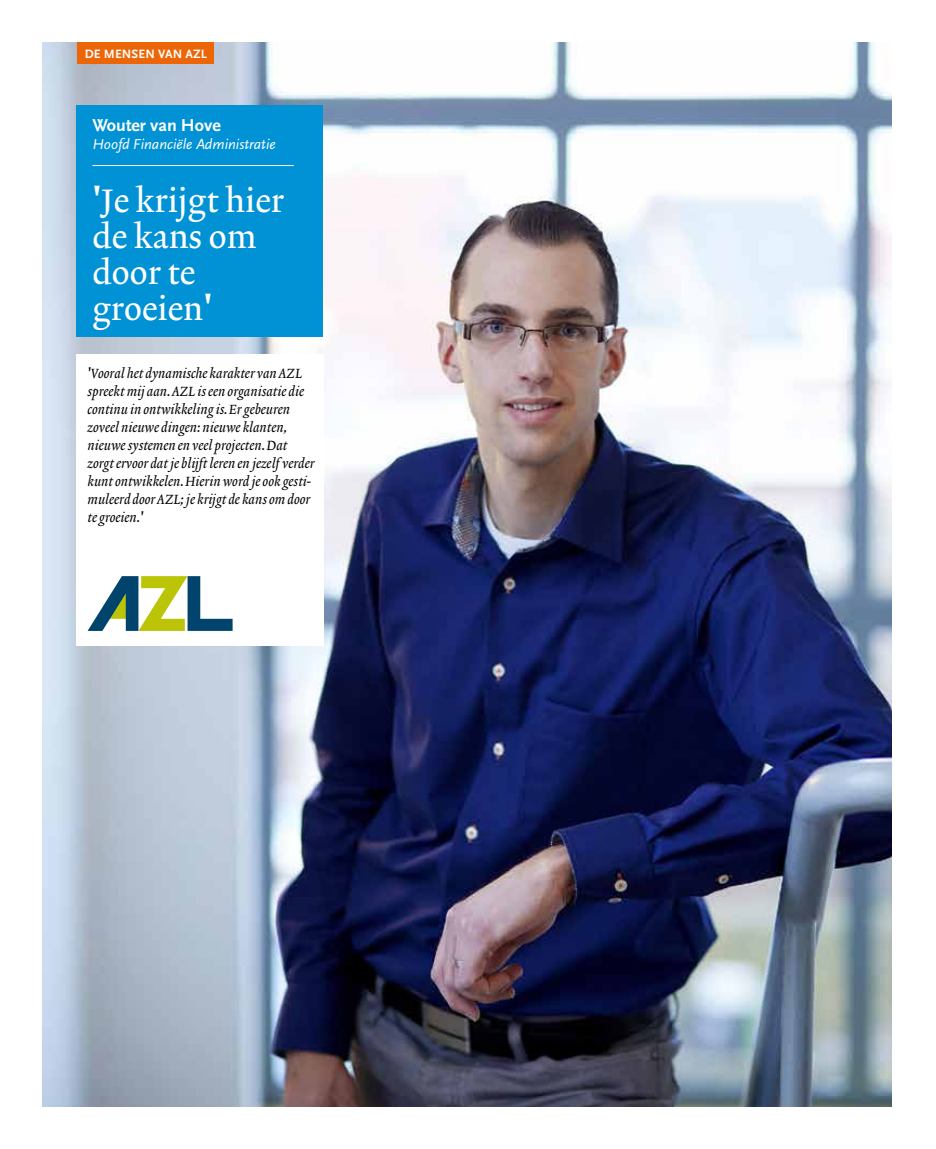
<style>
.page{position:relative;width:936px;height:1149px;background:#fff}
.page>*{position:absolute;margin:0;border:0;box-sizing:border-box;transform-origin:0 0}
.t1{font:33px/36px "Lexicon No 2 Roman A";color:#fff}
.t2{font:700 18px "Scala Sans OT";color:#fff}
.t3{font:italic 15px "Scala Sans OT";color:#fff}
.t4{font:13.5px/18px "Lexicon No 2 Italic A";color:#000}
.t5{font:700 12.6px "Scala Sans OT";letter-spacing:.01em;color:#fff}
</style>
<div class="page">
<img style="left:43px;top:43px;width:848px;height:1063px">
<div style="left:77px;top:354px;width:247px;height:291px;background:#fff"></div>
<div style="left:77px;top:105px;width:246px;height:232px;background:#0092d4"></div>
<hr style="left:92px;top:165px;width:202px;height:1px;background:#fff">
<div style="left:77px;top:43px;width:136px;height:21px;background:#ec6608"></div>
<svg style="left:88px;top:576px;width:144px;height:54px"></svg>
<p class="t5" style="left:85px;top:47px;width:124px">DE MENSEN VAN AZL</p>
<h2 class="t2" style="left:92px;top:115px;width:130px">Wouter van Hove</h2>
<p class="t3" style="left:92px;top:136px;width:185px">Hoofd Financiële Administratie</p>
<h1 class="t1" style="left:92px;top:184px;width:193px">'Je krijgt hier de kans om door te groeien'</h1>
<p class="t4" style="left:88px;top:365px;width:228px">'Vooral het dynamische karakter van AZL spreekt mij aan. AZL is een organisatie die continu in ontwikkeling is. Er gebeuren zoveel nieuwe dingen: nieuwe klanten, nieuwe systemen en veel projecten. Dat zorgt ervoor dat je blijft leren en jezelf verder kunt ontwikkelen. Hierin word je ook gesti&shy;muleerd door AZL; je krijgt de kans om door te groeien.'</p>
</div>
